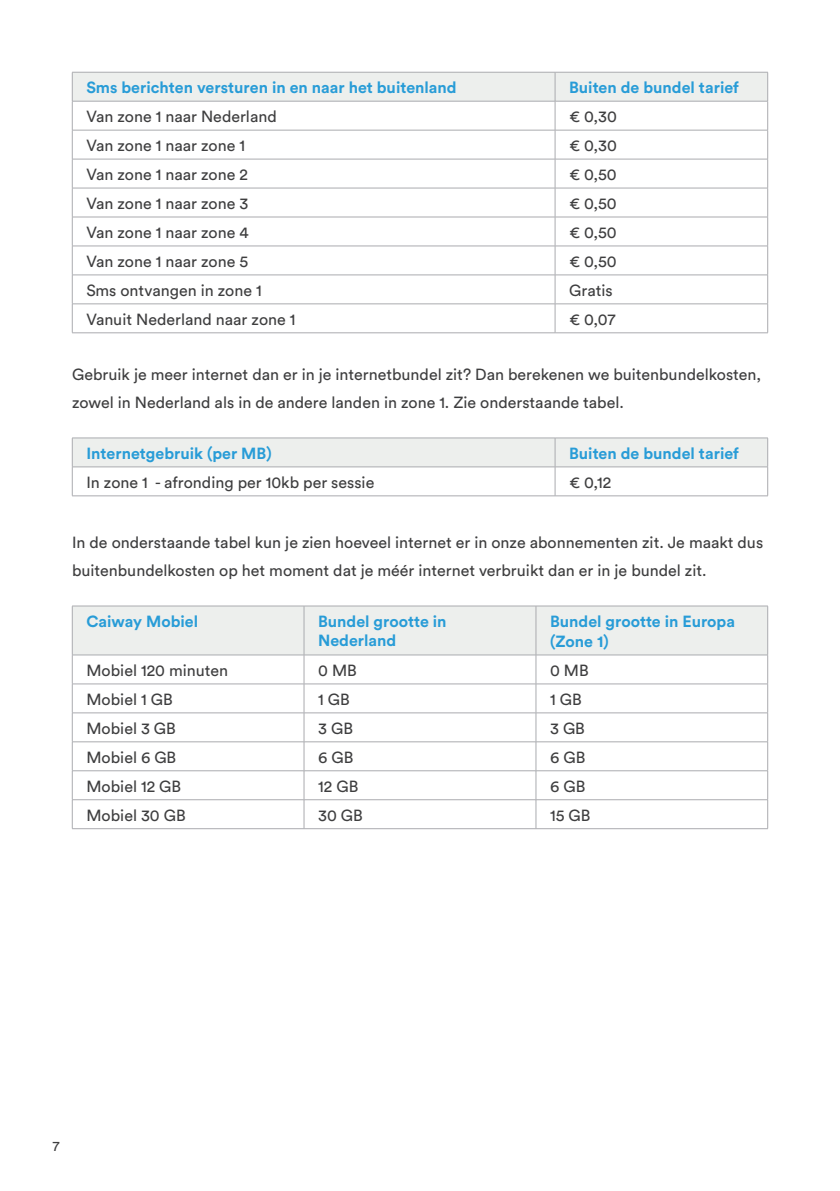
<style>
.page{position:relative;width:840px;height:1191px;background:#fff}
.page>*{position:absolute;margin:0;border:0;box-sizing:border-box;transform-origin:0 0}
.t1{font:16px/28px "Circular Pro";color:#3e3e3f}
.t2{font:700 16px/19.2px "Circular Pro";color:#289cd7}
.t3{font:14px "Circular Pro";color:#3e3e3f}
</style>
<div class="page">
<svg style="left:72px;top:72px;width:696px;height:260px"></svg>
<hr style="left:72px;top:130px;width:482px;height:1px;background:#aaabaf">
<hr style="left:554px;top:130px;width:213px;height:1px;background:#aaabaf">
<hr style="left:72px;top:159px;width:482px;height:1px;background:#aaabaf">
<hr style="left:554px;top:159px;width:213px;height:1px;background:#aaabaf">
<hr style="left:72px;top:188px;width:482px;height:1px;background:#aaabaf">
<hr style="left:554px;top:188px;width:213px;height:1px;background:#aaabaf">
<hr style="left:72px;top:217px;width:482px;height:1px;background:#aaabaf">
<hr style="left:554px;top:217px;width:213px;height:1px;background:#aaabaf">
<hr style="left:72px;top:246px;width:482px;height:1px;background:#aaabaf">
<hr style="left:554px;top:246px;width:213px;height:1px;background:#aaabaf">
<hr style="left:72px;top:274px;width:482px;height:1px;background:#aaabaf">
<hr style="left:554px;top:274px;width:213px;height:1px;background:#aaabaf">
<hr style="left:72px;top:303px;width:482px;height:1px;background:#aaabaf">
<hr style="left:554px;top:303px;width:213px;height:1px;background:#aaabaf">
<hr style="left:72px;top:332px;width:482px;height:1px;background:#aaabaf">
<hr style="left:554px;top:332px;width:213px;height:1px;background:#aaabaf">
<hr style="left:72px;top:437px;width:482px;height:1px;background:#aaabaf">
<hr style="left:554px;top:437px;width:213px;height:1px;background:#aaabaf">
<svg style="left:72px;top:438px;width:696px;height:57px"></svg>
<hr style="left:72px;top:495px;width:482px;height:1px;background:#aaabaf">
<hr style="left:554px;top:495px;width:213px;height:1px;background:#aaabaf">
<hr style="left:72px;top:828px;width:232px;height:1px;background:#aaabaf">
<hr style="left:304px;top:828px;width:231px;height:1px;background:#aaabaf">
<hr style="left:535px;top:828px;width:232px;height:1px;background:#aaabaf">
<hr style="left:72px;top:605px;width:232px;height:1px;background:#aaabaf">
<hr style="left:304px;top:605px;width:231px;height:1px;background:#aaabaf">
<hr style="left:535px;top:605px;width:232px;height:1px;background:#aaabaf">
<svg style="left:72px;top:606px;width:696px;height:222px"></svg>
<hr style="left:304px;top:683px;width:231px;height:1px;background:#aaabaf">
<hr style="left:535px;top:683px;width:232px;height:1px;background:#aaabaf">
<hr style="left:72px;top:712px;width:232px;height:1px;background:#aaabaf">
<hr style="left:304px;top:712px;width:231px;height:1px;background:#aaabaf">
<hr style="left:535px;top:712px;width:232px;height:1px;background:#aaabaf">
<p class="t2" style="left:86px;top:77px;width:371px">Sms berichten versturen in en naar het buitenland</p>
<p class="t2" style="left:569px;top:77px;width:171px">Buiten de bundel tarief</p>
<p class="t1" style="left:86px;top:102px;width:192px">Van zone 1 naar Nederland</p>
<p class="t1" style="left:569px;top:102px;width:49px">€ 0,30</p>
<p class="t1" style="left:86px;top:131px;width:160px">Van zone 1 naar zone 1</p>
<p class="t1" style="left:569px;top:131px;width:49px">€ 0,30</p>
<p class="t1" style="left:86px;top:160px;width:163px">Van zone 1 naar zone 2</p>
<p class="t1" style="left:569px;top:160px;width:49px">€ 0,50</p>
<p class="t1" style="left:86px;top:189px;width:163px">Van zone 1 naar zone 3</p>
<p class="t1" style="left:569px;top:189px;width:49px">€ 0,50</p>
<p class="t1" style="left:86px;top:218px;width:163px">Van zone 1 naar zone 4</p>
<p class="t1" style="left:569px;top:218px;width:49px">€ 0,50</p>
<p class="t1" style="left:86px;top:246px;width:163px">Van zone 1 naar zone 5</p>
<p class="t1" style="left:569px;top:246px;width:49px">€ 0,50</p>
<p class="t1" style="left:86px;top:275px;width:177px">Sms ontvangen in zone 1</p>
<p class="t1" style="left:569px;top:275px;width:45px">Gratis</p>
<p class="t1" style="left:86px;top:304px;width:210px">Vanuit Nederland naar zone 1</p>
<p class="t1" style="left:569px;top:304px;width:48px">€ 0,07</p>
<p class="t1" style="left:72px;top:360px;width:690px">Gebruik je meer internet dan er in je internetbundel zit? Dan berekenen we buitenbundelkosten, zowel in Nederland als in de andere landen in zone 1. Zie onderstaande tabel.</p>
<p class="t2" style="left:86px;top:443px;width:186px">Internetgebruik (per MB)</p>
<p class="t2" style="left:569px;top:443px;width:171px">Buiten de bundel tarief</p>
<p class="t1" style="left:86px;top:467px;width:289px">In zone 1 - afronding per 10kb per sessie</p>
<p class="t1" style="left:569px;top:467px;width:43px">€ 0,12</p>
<p class="t1" style="left:72px;top:528px;width:692px">In de onderstaande tabel kun je zien hoeveel internet er in onze abonnementen zit. Je maakt dus buitenbundelkosten op het moment dat je méér internet verbruikt dan er in je bundel zit.</p>
<p class="t2" style="left:86px;top:611px;width:113px">Caiway Mobiel</p>
<p class="t2" style="left:318px;top:611px;width:130px">Bundel grootte in<br>Nederland</p>
<p class="t2" style="left:550px;top:610px;width:186px;line-height:20px">Bundel grootte in Europa (Zone 1)</p>
<p class="t1" style="left:86px;top:655px;width:143px">Mobiel 120 minuten</p>
<p class="t1" style="left:318px;top:655px;width:40px">0 MB</p>
<p class="t1" style="left:550px;top:655px;width:40px">0 MB</p>
<p class="t1" style="left:86px;top:684px;width:88px">Mobiel 1 GB</p>
<p class="t1" style="left:318px;top:684px;width:33px">1 GB</p>
<p class="t1" style="left:550px;top:684px;width:33px">1 GB</p>
<p class="t1" style="left:86px;top:713px;width:91px">Mobiel 3 GB</p>
<p class="t1" style="left:318px;top:713px;width:36px">3 GB</p>
<p class="t1" style="left:550px;top:713px;width:36px">3 GB</p>
<p class="t1" style="left:86px;top:742px;width:91px">Mobiel 6 GB</p>
<p class="t1" style="left:318px;top:742px;width:37px">6 GB</p>
<p class="t1" style="left:550px;top:742px;width:37px">6 GB</p>
<p class="t1" style="left:86px;top:771px;width:96px">Mobiel 12 GB</p>
<p class="t1" style="left:318px;top:771px;width:42px">12 GB</p>
<p class="t1" style="left:550px;top:771px;width:37px">6 GB</p>
<p class="t1" style="left:86px;top:800px;width:101px">Mobiel 30 GB</p>
<p class="t1" style="left:318px;top:800px;width:46px">30 GB</p>
<p class="t1" style="left:550px;top:800px;width:42px">15 GB</p>
<p class="t3" style="left:53px;top:1136px;width:8px">7</p>
</div>
